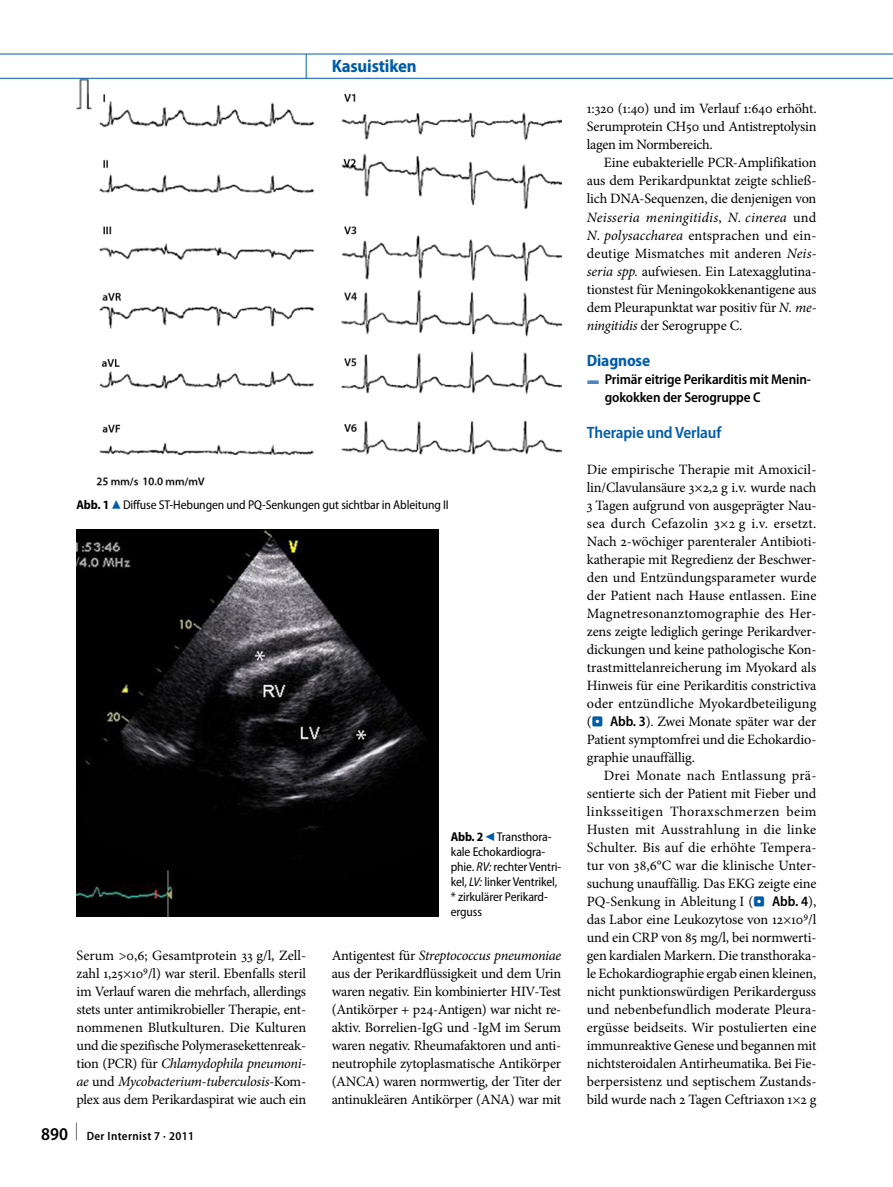
<style>
.page{position:relative;width:893px;height:1187px;background:#fff}
.page>*{position:absolute;margin:0;border:0;box-sizing:border-box;transform-origin:0 0}
._001_rubrik{font:700 semi-condensed 18px "Myriad Pro";letter-spacing:-.01em;color:#005da9}
.t1{font:600 semi-condensed 18px "Myriad Pro";color:#000}
._013_u2{font:600 semi-condensed 16.5px "Myriad Pro";letter-spacing:-.01em;color:#005da9}
._012_u1{font:700 semi-condensed 16.5px "Myriad Pro";letter-spacing:-.01em;color:#005da9}
._010_fliesstext_ohne{font:14.25px/18px "Minion Pro";letter-spacing:-.02em;color:#000;text-align:justify}
._010_fliesstext_mit{font:14.25px/18px "Minion Pro";letter-spacing:-.01em;color:#000;text-align:justify}
._019_fazit_aufzlg_en{font:600 semi-condensed 14.25px/18px "Myriad Pro";letter-spacing:-.01em;color:#000}
._024_abb_legende{font:semi-condensed 12.75px/15px "Myriad Pro";letter-spacing:-.01em;color:#000}
.t2{font:600 semi-condensed 12px "Myriad Pro";letter-spacing:.03em;color:#000}
.s1{font-weight:700}
.s2{font-family:"S Buttons";font-stretch:normal;font-size:14.25px;color:#005da9}
.s3{font-style:italic}
.s4{font-family:"S Buttons";font-weight:400;font-stretch:normal;color:#4f87c2}
.s5{font-family:"S Buttons";font-size:13.5px;color:#005da9}
.s6{font-family:"Myriad Pro";font-weight:600;font-stretch:semi-condensed}
</style>
<div class="page">
<img style="left:77px;top:79px;width:484px;height:408px">
<img style="left:77px;top:529px;width:361px;height:387px">
<hr style="left:0;top:54px;width:893px;height:1px;background:#005da9">
<hr style="left:0;top:78px;width:893px;height:1px;background:#005da9">
<svg style="left:306px;top:54px;width:1px;height:25px"></svg>
<p class="_001_rubrik" style="left:332px;top:56px;width:86px">Kasuistiken</p>
<p class="_024_abb_legende" style="left:77px;top:498px;width:374px"><span class="s1">Abb. 1</span><span class="s2">8</span>Diffuse ST-Hebungen und PQ-Senkungen gut sichtbar in Ableitung II</p>
<p class="_024_abb_legende" style="left:451px;top:829px;width:112px"><span class="s1">Abb. 2</span><span class="s2">9</span>Transthora&shy;kale Echokardiogra&shy;phie. <span class="s3">RV:</span> rechter Ventri&shy;kel, <span class="s3">LV:</span> linker Ventrikel, * zirkulärer Perikard&shy;erguss</p>
<p class="_010_fliesstext_ohne" style="left:77px;top:946px;width:231px">Serum &gt;0,6; Gesamtprotein 33 g/l, Zell&shy;zahl 1,25×10<sup>9</sup>/l) war steril. Ebenfalls steril im Verlauf waren die mehrfach, allerdings stets unter antimikrobieller Therapie, ent&shy;nommenen Blutkulturen. Die Kulturen und die spezifische Polymerasekettenreak&shy;tion (PCR) für <span class="s3">Chlamydophila pneumoni&shy;ae</span> und <span class="s3">Mycobacterium-tuberculosis-</span>Kom&shy;plex aus dem Perikardaspirat wie auch ein</p>
<p class="_010_fliesstext_ohne" style="left:332px;top:946px;width:231px">Antigentest für <span class="s3">Streptococcus pneumoniae </span>aus der Perikardflüssigkeit und dem Urin waren negativ. Ein kombinierter HIV-Test (Antikörper + p24-Antigen) war nicht re&shy;aktiv. Borrelien-IgG und -IgM im Serum waren negativ. Rheumafaktoren und anti&shy;neutrophile zytoplasmatische Antikörper (ANCA) waren normwertig, der Titer der antinukleären Antikörper (ANA) war mit</p>
<p class="t1" style="left:41px;top:1123px;width:28px">890</p>
<p class="t2" style="left:76px;top:1129px;width:120px"><sup>|</sup> Der Internist 7 · 2011</p>
<p class="_010_fliesstext_ohne" style="left:587px;top:100px;width:231px">1:320 (1:40) und im Verlauf 1:640 erhöht.<br>Serumprotein CH50 und Antistreptolysin lagen im Normbereich.</p>
<p class="_010_fliesstext_mit" style="left:587px;top:154px;width:231px;text-indent:17px">Eine eubakterielle PCR-Amplifikation aus dem Perikardpunktat zeigte schließ&shy;lich DNA-Sequenzen, die denjenigen von <span class="s3">Neisseria meningitidis</span>, <span class="s3">N. cinerea</span> und <span class="s3">N. polysaccharea</span> entsprachen und ein&shy;deutige Mismatches mit anderen <span class="s3">Neis&shy;seria spp.</span> aufwiesen. Ein Latexagglutina&shy;tionstest für Meningokokkenantigene aus dem Pleurapunktat war positiv für <span class="s3">N. me&shy;ningitidis</span> der Serogruppe C.</p>
<p class="_012_u1" style="left:587px;top:351px;width:65px">Diagnose</p>
<p class="_019_fazit_aufzlg_en" style="left:605px;top:370px;width:208px;text-indent:-18px"><span class="s4">F</span> Primär eitrige Perikarditis mit Menin&shy;gokokken der Serogruppe C</p>
<p class="_013_u2" style="left:587px;top:423px;width:136px">Therapie und Verlauf</p>
<p class="_010_fliesstext_ohne" style="left:587px;top:460px;width:231px">Die empirische Therapie mit Amoxicil&shy;lin/Clavulansäure 3×2,2 g i.v. wurde nach 3 Tagen aufgrund von ausgeprägter Nau&shy;sea durch Cefazolin 3×2 g i.v. ersetzt.<br>Nach 2-wöchiger parenteraler Antibioti&shy;katherapie mit Regredienz der Beschwer&shy;den und Entzündungsparameter wurde der Patient nach Hause entlassen. Eine Magnetresonanztomographie des Her&shy;zens zeigte lediglich geringe Perikardver&shy;dickungen und keine pathologische Kon&shy;trastmittelanreicherung im Myokard als Hinweis für eine Perikarditis constrictiva oder entzündliche Myokardbeteiligung (<span class="s5">.</span> <span class="s6">Abb. 3</span>). Zwei Monate später war der Patient symptomfrei und die Echokardio&shy;graphie unauffällig.</p>
<p class="_010_fliesstext_mit" style="left:587px;top:766px;width:231px;text-indent:17px">Drei Monate nach Entlassung prä&shy;sentierte sich der Patient mit Fieber und linksseitigen Thoraxschmerzen beim Husten mit Ausstrahlung in die linke Schulter. Bis auf die erhöhte Tempera&shy;tur von 38,6°C war die klinische Unter&shy;suchung unauffällig. Das EKG zeigte eine PQ-Senkung in Ableitung I (<span class="s5">.</span> <span class="s6">Abb. 4</span>), das Labor eine Leukozytose von 12×10<sup>9</sup>/l und ein CRP von 85 mg/l, bei normwerti&shy;gen kardialen Markern. Die transthoraka&shy;le Echokardiographie ergab einen kleinen, nicht punktionswürdigen Perikarderguss und nebenbefundlich moderate Pleura&shy;ergüsse beidseits. Wir postulierten eine immunreaktive Genese und begannen mit nichtsteroidalen Antirheumatika. Bei Fie&shy;berpersistenz und septischem Zustands&shy;bild wurde nach 2 Tagen Ceftriaxon 1×2 g</p>
</div>
